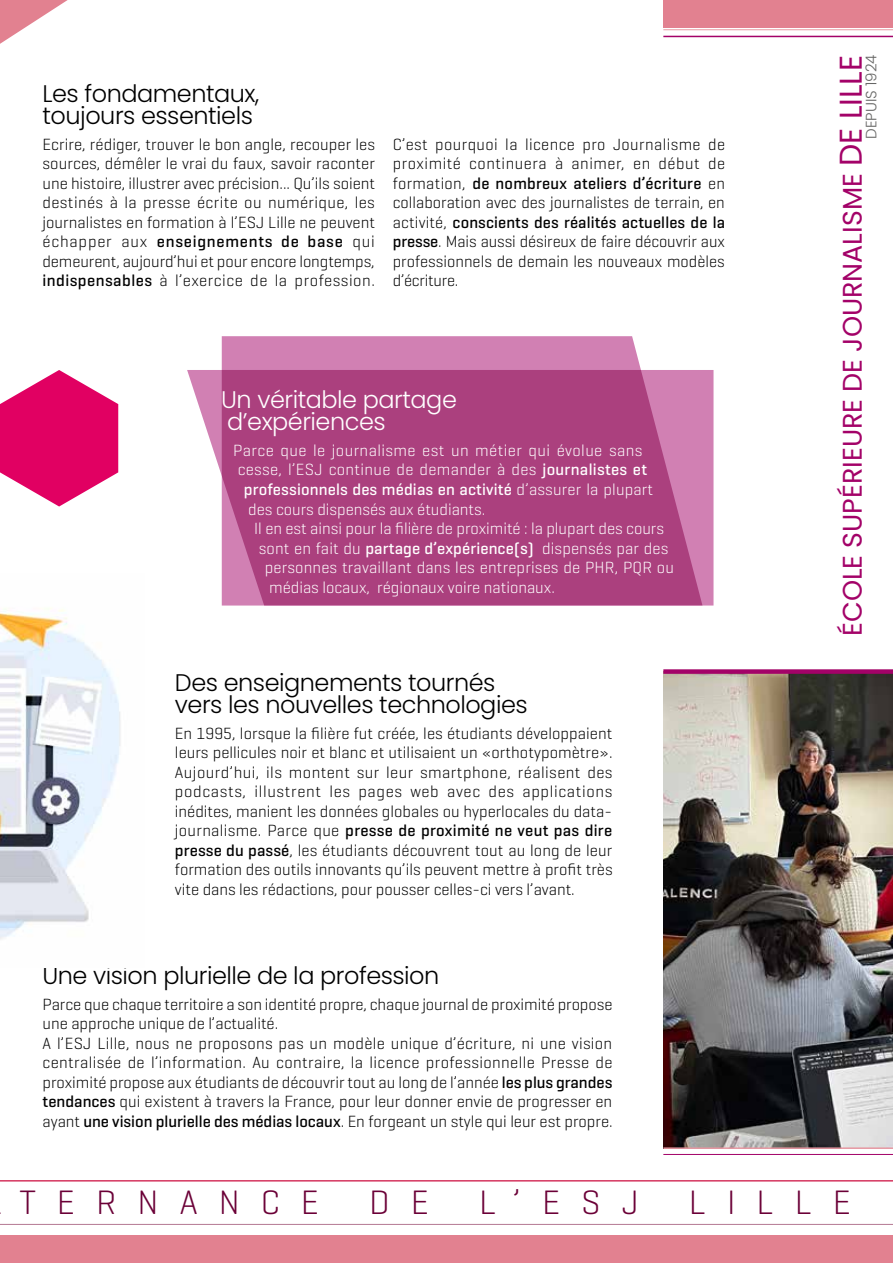
<style>
.page{position:relative;width:893px;height:1263px;background:#fff}
.page>*{position:absolute;margin:0;border:0;box-sizing:border-box;transform-origin:0 0}
.t1{font:300 34.5px "Geogrotesque";letter-spacing:.61em;color:#6b0037}
.t2{font:27px "Poppins";color:#a30268}
.t3{font:300 24px/22.5px "Poppins";letter-spacing:-.02em;color:#000}
.t4{font:300 24px/22.5px "Poppins";letter-spacing:-.02em;color:#fff}
.t5{font:300 16.5px/19.5px "Geogrotesque";color:#000;text-align:justify}
.t6{font:300 16.5px "Geogrotesque";letter-spacing:.005em;color:#fff}
.t7{font:500 16.5px "Geogrotesque";letter-spacing:.01em;color:#fff}
.t8{font:300 16.5px "Geogrotesque";letter-spacing:.025em;color:#fff}
.t9{font:300 15px "Poppins";color:#666665}
.s1{font-weight:500}
.s2{font-weight:300}
.s3{font-size:31.5px}
</style>
<div class="page">
<div style="left:0;top:1235px;width:893px;height:28px;background:#e28190"></div>
<div style="left:663px;top:0;width:230px;height:28px;background:#e28190"></div>
<hr style="left:0;top:1224px;width:893px;height:1px;background:#b47893">
<hr style="left:0;top:1180px;width:893px;height:1px;background:#d4355f">
<hr style="left:663px;top:36px;width:230px;height:1px;background:#a30268">
<hr style="left:663px;top:29px;width:230px;height:1px;background:#e798a2">
<div style="left:222px;top:336px;width:419px;height:34px;background:#d180b3"></div>
<svg style="left:187px;top:370px;width:526px;height:235px;background:#b3518a"></svg>
<svg style="left:0;top:0;width:118px;height:507px"></svg>
<img style="left:0;top:608px;width:121px;height:331px">
<img style="left:663px;top:674px;width:230px;height:473px">
<div style="left:663px;top:669px;width:230px;height:5px;background:#a30268"></div>
<hr style="left:663px;top:1147px;width:230px;height:2px;background:#e798a2">
<hr style="left:663px;top:1154px;width:230px;height:1px;background:#a30268">
<h3 class="t3" style="left:43px;top:82px;width:218px">Les fondamentaux, toujours essentiels</h3>
<p class="t5" style="left:43px;top:134px;width:334px">Ecrire, rédiger, trouver le bon angle, recouper les sources, démêler le vrai du faux, savoir raconter une histoire, illustrer avec précision... Qu’ils soient destinés à la presse écrite ou numérique, les journalistes en formation à l’ESJ Lille ne peuvent échapper aux <span class="s1">enseignements de base</span> qui demeurent, aujourd’hui et pour encore longtemps, <span class="s1">indispensables</span> à l’exercice de la profession.</p>
<p class="t5" style="left:393px;top:134px;width:334px">C’est pourquoi la licence pro Journalisme de proximité continuera à animer, en début de formation, <span class="s1">de nombreux ateliers d’écriture</span> en collaboration avec des journalistes de terrain, en activité, <span class="s1">conscients des réalités actuelles de la presse</span>. Mais aussi désireux de faire découvrir aux professionnels de demain les nouveaux modèles d’écriture.</p>
<h3 class="t4" style="left:221px;top:388px;width:237px">Un véritable partage d’expériences</h3>
<p class="t8" style="left:233px;top:440px;width:411px">Parce que le journalisme est un métier qui évolue sans</p>
<p class="t6" style="left:238px;top:460px;width:411px">cesse, l’ESJ continue de demander à des <span class="s1">journalistes et</span></p>
<p class="t7" style="left:244px;top:479px;width:411px">professionnels des médias en activité <span class="s2">d’assurer la plupart</span></p>
<p class="t6" style="left:248px;top:499px;width:238px">des cours dispensés aux étudiants.</p>
<p class="t6" style="left:254px;top:518px;width:411px">Il en est ainsi pour la filière de proximité : la plupart des cours</p>
<p class="t6" style="left:259px;top:538px;width:411px">sont en fait du <span class="s1">partage d’expérience(s)</span> dispensés par des</p>
<p class="t6" style="left:265px;top:557px;width:411px">personnes travaillant dans les entreprises de PHR, PQR ou</p>
<p class="t6" style="left:269px;top:577px;width:287px">médias locaux, régionaux voire nationaux.</p>
<h3 class="t3" style="left:175px;top:671px;width:354px">Des enseignements tournés vers les nouvelles technologies</h3>
<p class="t5" style="left:175px;top:723px;width:439px">En 1995, lorsque la filière fut créée, les étudiants développaient leurs pellicules noir et blanc et utilisaient un «orthotypomètre».<br>Aujourd’hui, ils montent sur leur smartphone, réalisent des podcasts, illustrent les pages web avec des applications inédites, manient les données globales ou hyperlocales du data&shy;journalisme. Parce que <span class="s1">presse de proximité ne veut pas dire presse du passé</span>, les étudiants découvrent tout au long de leur formation des outils innovants qu’ils peuvent mettre à profit très vite dans les rédactions, pour pousser celles-ci vers l’avant.</p>
<h3 class="t3" style="left:43px;top:965px;width:398px">Une vision plurielle de la profession</h3>
<p class="t5" style="left:43px;top:994px;width:572px;text-align:left">Parce que chaque territoire a son identité propre, chaque journal de proximité propose une approche unique de l’actualité.<br>A l’ESJ Lille, nous ne proposons pas un modèle unique d’écriture, ni une vision centralisée de l’information. Au contraire, la licence professionnelle Presse de proximité propose aux étudiants de découvrir tout au long de l’année <span class="s1">les plus grandes tendances</span> qui existent à travers la France, pour leur donner envie de progresser en ayant <span class="s1">une vision plurielle des médias locaux</span>. En forgeant un style qui leur est propre.</p>
<h2 class="t2" style="left:837px;top:636px;width:583px;rotate:-90deg">ÉCOLE SUPÉRIEURE DE JOURNALISME <span class="s3">DE LILLE</span></h2>
<p class="t9" style="left:863px;top:139px;width:86px;rotate:-90deg">DEPUIS 1924</p>
<h1 class="t1" style="left:19px;top:1181px;width:301px">TERNANCE</h1>
<h1 class="t1" style="left:369px;top:1181px;width:61px">D E</h1>
<h1 class="t1" style="left:479px;top:1181px;width:161px">L’ESJ</h1>
<h1 class="t1" style="left:689px;top:1181px;width:164px">LILLE</h1>
</div>
